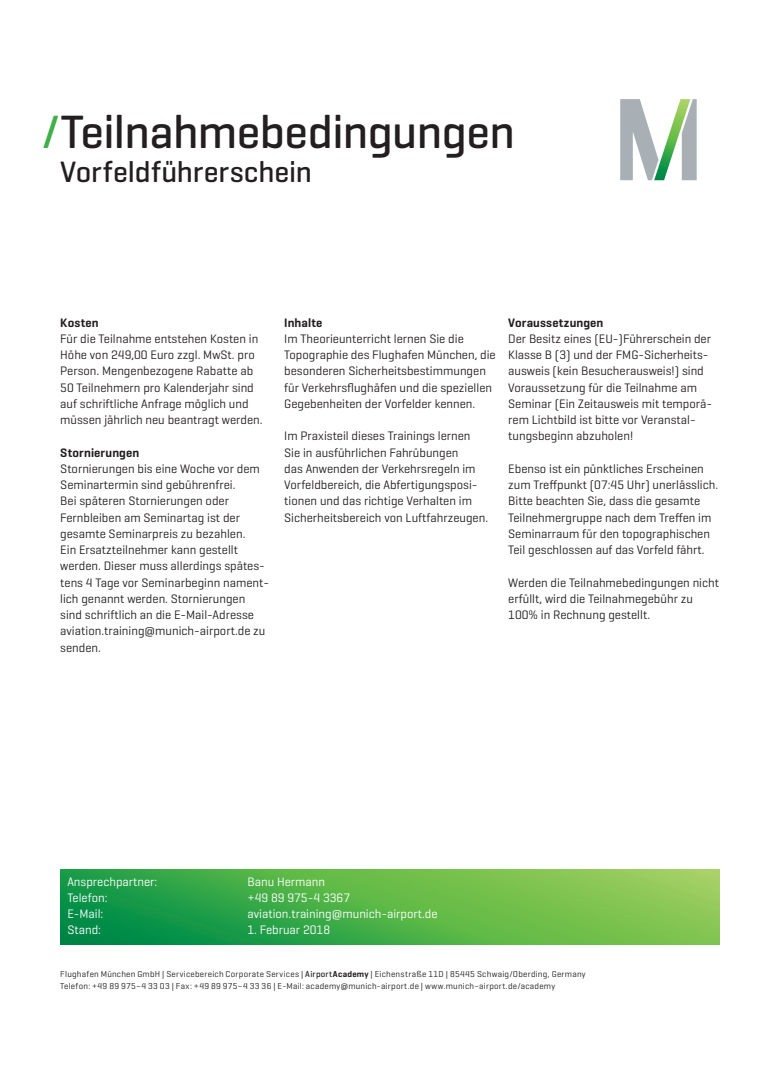
<style>
.page{position:relative;width:780px;height:1088px;background:#fff}
.page>*{position:absolute;margin:0;border:0;box-sizing:border-box;transform-origin:0 0}
.t1{font:500 47.5px "Munich Airport Pro";letter-spacing:-.015em;color:#231f20}
.t2{font:500 30px "Munich Airport Pro";letter-spacing:-.005em;color:#231f20}
.t3{font:12.5px/16.2px "Munich Airport Pro";color:#231f20}
.t4{font:12.5px "Munich Airport Pro";color:#fff}
.t5{font:600 12.5px "Munich Airport Pro";letter-spacing:.01em;color:#231f20}
.t6{font:8.75px/12.8px "Munich Airport Pro";letter-spacing:.025em;color:#231f20}
.s1{color:#40ae49}
.s2{font-weight:500}
.s3{font-weight:600}
</style>
<div class="page">
<svg style="left:620px;top:99px;width:76px;height:81px"></svg>
<svg style="left:60px;top:869px;width:659px;height:75px;background:#53b24b"></svg>
<h1 class="t1" style="left:41px;top:102px;width:475px"><span class="s1">/</span>Teilnahmebedingungen</h1>
<h2 class="t2" style="left:60px;top:153px;width:253px">Vorfeldführerschein</h2>
<p class="t5" style="left:60px;top:314px;width:40px">Kosten</p>
<p class="t3" style="left:60px;top:330px;width:204px">Für die Teilnahme entstehen Kosten in Höhe von 249,00 Euro zzgl. MwSt. pro Person. Mengenbezogene Rabatte ab 50 Teilnehmern pro Kalenderjahr sind auf schriftliche Anfrage möglich und müssen jährlich neu beantragt werden.</p>
<p class="t5" style="left:60px;top:444px;width:80px">Stornierungen</p>
<p class="t3" style="left:60px;top:460px;width:210px">Stornierungen bis eine Woche vor dem Seminartermin sind gebührenfrei.<br>Bei späteren Stornierungen oder Fernbleiben am Seminartag ist der gesamte Seminarpreis zu bezahlen.<br>Ein Ersatzteilnehmer kann gestellt werden. Dieser muss allerdings spätes&shy;tens 4 Tage vor Seminarbeginn nament&shy;lich genannt werden. Stornierungen sind schriftlich an die E-Mail-Adresse aviation.training@munich-airport.de zu senden.</p>
<p class="t5" style="left:284px;top:314px;width:40px">Inhalte</p>
<p class="t3" style="left:284px;top:330px;width:213px">Im Theorieunterricht lernen Sie die Topographie des Flughafen München, die besonderen Sicherheitsbestimmungen für Verkehrsflughäfen und die speziellen Gegebenheiten der Vorfelder kennen.</p>
<p class="t3" style="left:284px;top:427px;width:205px">Im Praxisteil dieses Trainings lernen Sie in ausführlichen Fahrübungen<br>das Anwenden der Verkehrsregeln im Vorfeldbereich, die Abfertigungsposi&shy;tionen und das richtige Verhalten im Sicherheitsbereich von Luftfahrzeugen.</p>
<p class="t5" style="left:508px;top:314px;width:97px">Voraussetzungen</p>
<p class="t3" style="left:508px;top:330px;width:205px">Der Besitz eines (EU-)Führerschein der Klasse B (3) und der FMG-Sicherheits&shy;ausweis (kein Besucherausweis!) sind Voraussetzung für die Teilnahme am Seminar (Ein Zeitausweis mit temporä&shy;rem Lichtbild ist bitte vor Veranstal&shy;tungsbeginn abzuholen!</p>
<p class="t3" style="left:508px;top:460px;width:211px">Ebenso ist ein pünktliches Erscheinen zum Treffpunkt (07:45 Uhr) unerlässlich.<br>Bitte beachten Sie, dass die gesamte Teilnehmergruppe nach dem Treffen im Seminarraum für den topographischen Teil geschlossen auf das Vorfeld fährt.</p>
<p class="t3" style="left:508px;top:574px;width:212px">Werden die Teilnahmebedingungen nicht erfüllt, wird die Teilnahmegebühr zu<br>100% in Rechnung gestellt.</p>
<p class="t4" style="left:67px;top:873px;width:91px">Ansprechpartner:</p>
<p class="t4" style="left:247px;top:873px;width:79px">Banu Hermann</p>
<p class="t4" style="left:67px;top:890px;width:42px">Telefon:</p>
<p class="t4" style="left:247px;top:890px;width:104px">+49 89 975-4 3367</p>
<p class="t4" style="left:67px;top:906px;width:37px">E-Mail:</p>
<p class="t4" style="left:247px;top:906px;width:192px">aviation.training@munich-airport.de</p>
<p class="t4" style="left:67px;top:922px;width:35px">Stand:</p>
<p class="t4" style="left:247px;top:922px;width:84px">1. Februar 2018</p>
<p class="t6" style="left:60px;top:967px;width:527px">Flughafen München GmbH | Servicebereich Corporate Services | <span class="s2">Airport</span><span class="s3">Academy</span> | Eichenstraße 11D | 85445 Schwaig/Oberding, Germany<br>Telefon: +49 89 975–4 33 03 | Fax: +49 89 975–4 33 36 | E-Mail: academy@munich-airport.de | www.munich–airport.de/academy</p>
</div>
